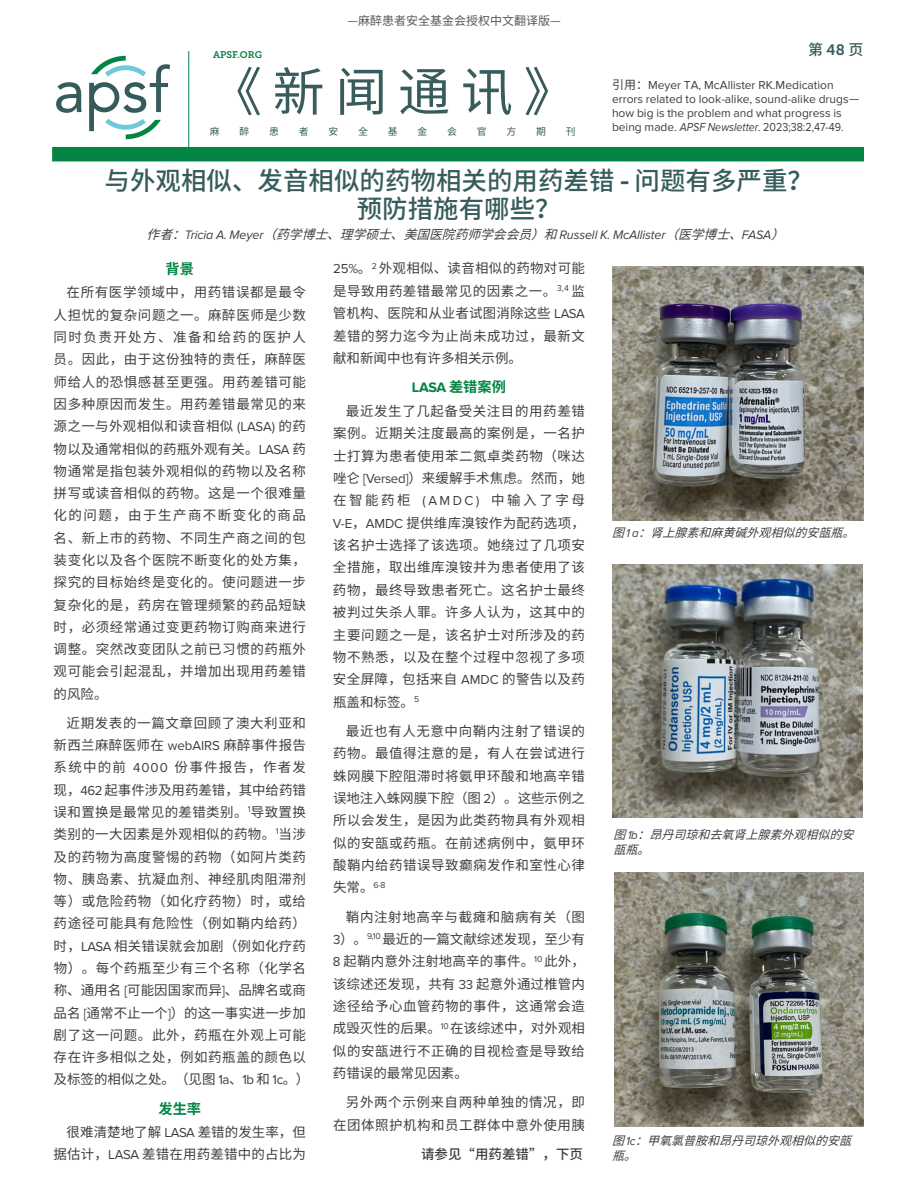
<style>
.page{position:relative;width:918px;height:1188px;background:#fff}
.page>*{position:absolute;margin:0;border:0;box-sizing:border-box;transform-origin:0 0}
.t1{font:52.2px "Source Han Sans CN";color:#385c5c}
.t2{font:500 25.5px/28.5px "Source Han Sans CN";color:#385c5c;text-align:center}
.t3{font:500 15px "Source Han Sans CN";color:#385c5c}
.t4{font:700 14.25px "Proxima Nova";color:#038445}
.t5{font:700 14.25px "Source Han Sans CN";color:#038445}
.t6{font:13.5px/22.4px "Source Han Sans CN";letter-spacing:.04em;color:#3e3e3f;text-align:justify}
.t7{font:13.5px/22.4px "Source Han Sans CN";letter-spacing:.01em;color:#3e3e3f;text-align:right}
.t8{font:500 13.5px "Source Han Sans CN";color:#3e3e3f}
.t9{font:italic 12.75px "Proxima Nova";letter-spacing:-.01em;color:#3e3e3f}
.t10{font:12px/14.1px "Proxima Nova";color:#3e3e3f}
.t11{font:italic 12px/15px "Source Han Sans CN";color:#3e3e3f}
.t12{font:12px "Source Han Sans CN";color:#57585a}
.t13{font:9.9px "Source Han Sans CN";color:#385c5c}
.t14{font:9.6px "Museo Slab 700";color:#038445}
.s1{font-family:"Museo Slab 700";font-weight:400}
.s2{font-family:"Source Han Sans CN"}
.s3{font-style:italic}
.s4{font-family:"Proxima Nova"}
</style>
<div class="page">
<svg style="left:56px;top:82px;width:26px;height:31px"></svg>
<svg style="left:89px;top:56px;width:81px;height:83px"></svg>
<div style="left:52px;top:147px;width:812px;height:14px;background:#038445"></div>
<hr style="left:188px;top:51px;width:1px;height:96px;background:#038445">
<img style="left:612px;top:266px;width:252px;height:254px">
<img style="left:613px;top:564px;width:249px;height:253px">
<img style="left:614px;top:872px;width:250px;height:254px">
<p class="t12" style="left:347px;top:14px;width:215px">—麻醉患者安全基金会授权中文翻译版—</p>
<p class="t14" style="left:213px;top:49px;width:50px">APSF.ORG</p>
<p class="t3" style="left:808px;top:41px;width:57px">第 <span class="s1">48</span> 页</p>
<h1 class="t1" style="left:210px;top:62px;width:368px">《新闻通讯》</h1>
<p class="t13" style="left:210px;top:126px;width:11px">麻</p>
<p class="t13" style="left:239px;top:126px;width:11px">醉</p>
<p class="t13" style="left:269px;top:126px;width:11px">患</p>
<p class="t13" style="left:299px;top:126px;width:11px">者</p>
<p class="t13" style="left:328px;top:126px;width:11px">安</p>
<p class="t13" style="left:358px;top:126px;width:11px">全</p>
<p class="t13" style="left:388px;top:126px;width:11px">基</p>
<p class="t13" style="left:418px;top:126px;width:11px">金</p>
<p class="t13" style="left:447px;top:126px;width:11px">会</p>
<p class="t13" style="left:477px;top:126px;width:11px">官</p>
<p class="t13" style="left:507px;top:126px;width:11px">方</p>
<p class="t13" style="left:536px;top:126px;width:11px">期</p>
<p class="t13" style="left:566px;top:126px;width:11px">刊</p>
<p class="t10" style="left:612px;top:78px;width:249px"><span class="s2">引用：</span>Meyer TA, McAllister RK.Medication errors related to look-alike, sound-alike drugs<span class="s2">— </span>how big is the problem and what progress is being made. <span class="s3">APSF Newsletter.</span> 2023;38:2,47-49.</p>
<h2 class="t2" style="left:105px;top:167px;width:710px">与外观相似、发音相似的药物相关的用药差错 <span class="s1">-</span> 问题有多严重？预防措施有哪些？</h2>
<p class="t9" style="left:147px;top:227px;width:649px"><span class="s2">作者：</span>Tricia A. Meyer<span class="s2">（药学博士、理学硕士、美国医院药师学会会员）和</span>Russell K. McAllister<span class="s2">（医学博士、</span>FASA<span class="s2">）</span></p>
<p class="t5" style="left:166px;top:261px;width:30px">背景</p>
<p class="t6" style="left:54px;top:282px;width:254px;text-indent:13px">在所有医学领域中，用药错误都是最令人担忧的复杂问题之一。麻醉医师是少数同时负责开处方、准备和给药的医护人员。因此，由于这份独特的责任，麻醉医师给人的恐惧感甚至更强。用药差错可能因多种原因而发生。用药差错最常见的来源之一与外观相似和读音相似 <span class="s4">(LASA)</span> 的药物以及通常相似的药瓶外观有关。<span class="s4">LASA</span> 药物通常是指包装外观相似的药物以及名称拼写或读音相似的药物。这是一个很难量化的问题，由于生产商不断变化的商品名、新上市的药物、不同生产商之间的包装变化以及各个医院不断变化的处方集，探究的目标始终是变化的。使问题进一步复杂化的是，药房在管理频繁的药品短缺时，必须经常通过变更药物订购商来进行调整。突然改变团队之前已习惯的药瓶外观可能会引起混乱，并增加出现用药差错的风险。</p>
<p class="t6" style="left:54px;top:712px;width:257px;text-align:left;text-indent:13px">近期发表的一篇文章回顾了澳大利亚和新西兰麻醉医师在 <span class="s4">webAIRS</span> 麻醉事件报告系统中的前 <span class="s4">4000</span> 份事件报告，作者发现，<span class="s4">462</span> 起事件涉及用药差错，其中给药错误和置换是最常见的差错类别。<sup>1</sup>导致置换类别的一大因素是外观相似的药物。<sup>1</sup>当涉及的药物为高度警惕的药物（如阿片类药物、胰岛素、抗凝血剂、神经肌肉阻滞剂等）或危险药物（如化疗药物）时，或给药途径可能具有危险性（例如鞘内给药）时，<span class="s4">LASA</span> 相关错误就会加剧（例如化疗药物）。每个药瓶至少有三个名称（化学名称、通用名 <span class="s4">[</span>可能因国家而异<span class="s4">]</span>、品牌名或商品名 <span class="s4">[</span>通常不止一个<span class="s4">]</span>）的这一事实进一步加剧了这一问题。此外，药瓶在外观上可能存在许多相似之处，例如药瓶盖的颜色以及标签的相似之处。（见图 <span class="s4">1a</span>、<span class="s4">1b</span> 和 <span class="s4">1c</span>。）</p>
<p class="t5" style="left:158px;top:1101px;width:44px">发生率</p>
<p class="t7" style="left:54px;top:1121px;width:254px">很难清楚地了解 <span class="s4">LASA</span> 差错的发生率，但据估计，<span class="s4">LASA</span> 差错在用药差错中的占比为</p>
<p class="t6" style="left:333px;top:258px;width:254px"><span class="s4">25%</span>。<sup>2</sup> 外观相似、读音相似的药物对可能是导致用药差错最常见的因素之一。<sup>3,4</sup> 监管机构、医院和从业者试图消除这些 <span class="s4">LASA</span>差错的努力迄今为止尚未成功过，最新文献和新闻中也有许多相关示例。</p>
<p class="t4" style="left:412px;top:379px;width:96px">LASA <span class="s2">差错案例</span></p>
<p class="t6" style="left:333px;top:400px;width:254px;text-indent:13px">最近发生了几起备受关注目的用药差错案例。近期关注度最高的案例是，一名护士打算为患者使用苯二氮卓类药物（咪达唑仑 <span class="s4">[Versed]</span>）来缓解手术焦虑。然而，她在智能药柜 <span class="s4">(AMDC)</span> 中输入了字母<span class="s4">V-E</span>，<span class="s4">AMDC</span> 提供维库溴铵作为配药选项，该名护士选择了该选项。她绕过了几项安全措施，取出维库溴铵并为患者使用了该药物，最终导致患者死亡。这名护士最终被判过失杀人罪。许多人认为，这其中的主要问题之一是，该名护士对所涉及的药物不熟悉，以及在整个过程中忽视了多项安全屏障，包括来自 <span class="s4">AMDC</span> 的警告以及药瓶盖和标签。<sup>5</sup></p>
<p class="t6" style="left:333px;top:720px;width:254px;text-indent:13px">最近也有人无意中向鞘内注射了错误的药物。最值得注意的是，有人在尝试进行蛛网膜下腔阻滞时将氨甲环酸和地高辛错误地注入蛛网膜下腔（图 <span class="s4">2</span>）。这些示例之所以会发生，是因为此类药物具有外观相似的安瓿或药瓶。在前述病例中，氨甲环酸鞘内给药错误导致癫痫发作和室性心律失常。<sup>6-8</sup></p>
<p class="t6" style="left:333px;top:906px;width:254px;text-indent:13px">鞘内注射地高辛与截瘫和脑病有关（图<span class="s4">3</span>）。<sup>9,10</sup> 最近的一篇文献综述发现，至少有<span class="s4">8</span> 起鞘内意外注射地高辛的事件。<sup>10</sup> 此外，该综述还发现，共有 <span class="s4">33</span> 起意外通过椎管内途径给予心血管药物的事件，这通常会造成毁灭性的后果。<sup>10</sup> 在该综述中，对外观相似的安瓿进行不正确的目视检查是导致给药错误的最常见因素。</p>
<p class="t6" style="left:333px;top:1092px;width:253px;text-align:right">另外两个示例来自两种单独的情况，即在团体照护机构和员工群体中意外使用胰</p>
<p class="t8" style="left:421px;top:1147px;width:163px">请参见“用药差错”，下页</p>
<p class="t11" style="left:612px;top:526px;width:253px">图<span class="s4">1 a</span> ：肾上腺素和麻黄碱外观相似的安瓿瓶。</p>
<p class="t11" style="left:613px;top:827px;width:251px">图<span class="s4">1 b</span> ：昂丹司琼和去氧肾上腺素外观相似的安瓿瓶。</p>
<p class="t11" style="left:612px;top:1134px;width:250px">图<span class="s4">1 c</span> ：甲氧氯普胺和昂丹司琼外观相似的安瓿瓶。</p>
</div>
